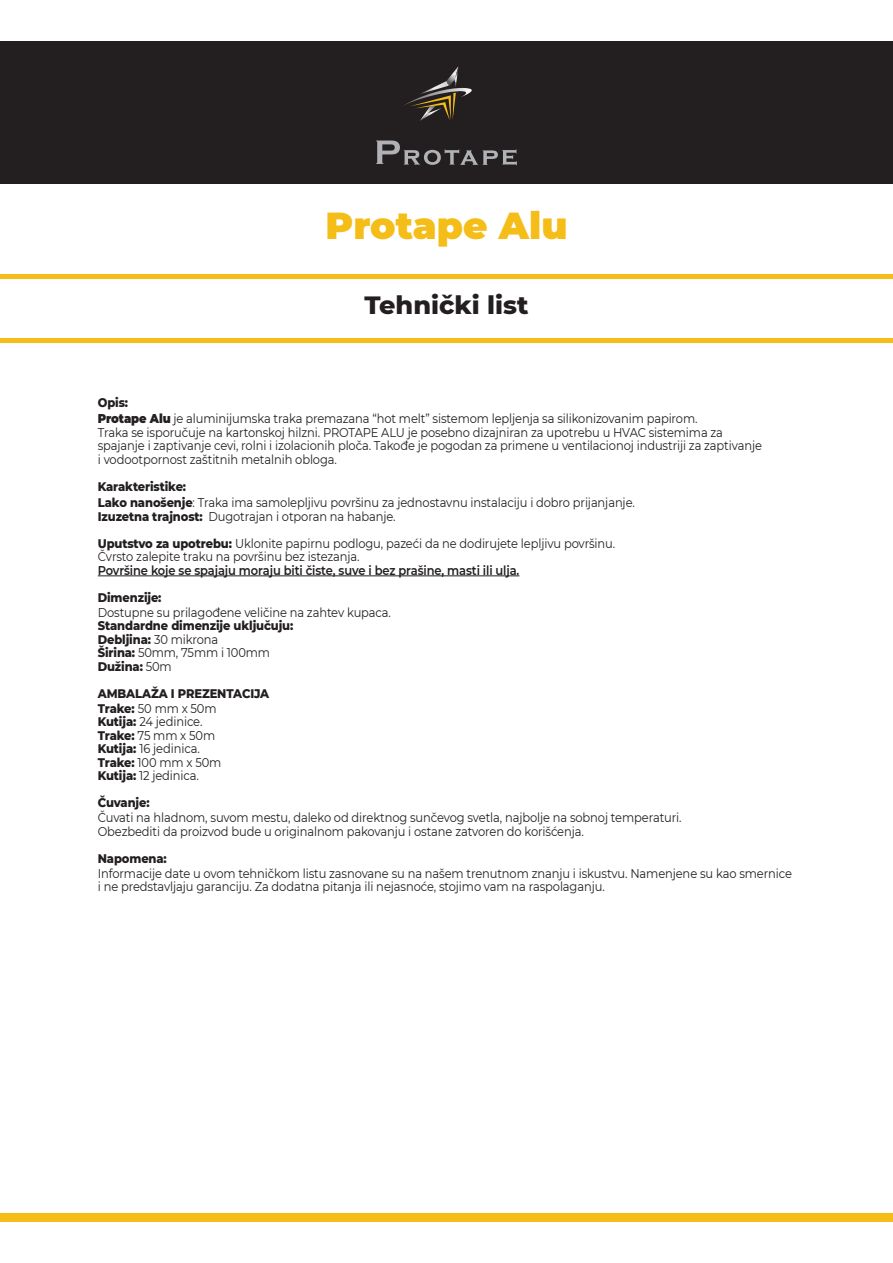
<style>
.page{position:relative;width:893px;height:1263px;background:#fff}
.page>*{position:absolute;margin:0;border:0;box-sizing:border-box;transform-origin:0 0}
.t1{font:900 37.5px "Montserrat";color:#f5bd17}
.t2{font:800 25.5px "Montserrat";color:#231f20}
.t3{font:12.75px/13.5px "Montserrat";letter-spacing:-.01em;color:#231f20;scale:.9 1}
.t4{font:800 12.75px/13.5px "Montserrat";letter-spacing:-.01em;color:#231f20;scale:.9 1}
.t5{font:600 12.75px "Montserrat";letter-spacing:-.01em;color:#231f20;scale:.9 1}
.s1{font-weight:800}
.s2{font-weight:900}
.s3{font-weight:400}
</style>
<div class="page">
<div style="left:0;top:41px;width:893px;height:143px;background:#231f20"></div>
<svg style="left:376px;top:141px;width:141px;height:24px"></svg>
<svg style="left:405px;top:66px;width:67px;height:55px"></svg>
<div style="left:0;top:274px;width:893px;height:5px;background:#f5bd17"></div>
<hr style="left:0;top:338px;width:893px;height:4px;background:#f5bd17">
<hr style="left:98px;top:575px;width:421px;height:1px;background:#231f20">
<div style="left:0;top:1214px;width:893px;height:8px;background:#f5bd17"></div>
<h1 class="t1" style="left:325px;top:197px;width:244px">Protape Alu</h1>
<h2 class="t2" style="left:364px;top:286px;width:166px">Tehnički list</h2>
<p class="t3" style="left:98px;top:394px;width:668px;line-height:16.5px"><span class="s1">Opis:<br></span><span class="s2">Protape Alu</span> je aluminijumska traka premazana “hot melt” sistemom lepljenja sa silikonizovanim papirom.</p>
<p class="t3" style="left:98px;top:425px;width:739px">Traka se isporučuje na kartonskoj hilzni. PROTAPE ALU je posebno dizajniran za upotrebu u HVAC sistemima za spajanje i zaptivanje cevi, rolni i izolacionih ploča. Takođe je pogodan za primene u ventilacionoj industriji za zaptivanje i vodootpornost zaštitnih metalnih obloga.</p>
<p class="t3" style="left:98px;top:478px;width:598px;line-height:16.5px"><span class="s1">Karakteristike:<br>Lako nanošenje</span>: Traka ima samolepljivu površinu za jednostavnu instalaciju i dobro prijanjanje.</p>
<p class="t3" style="left:98px;top:502px;width:576px;line-height:27px"><span class="s1">Izuzetna trajnost:</span> Dugotrajan i otporan na habanje.<br><span class="s1">Uputstvo za upotrebu:</span> Uklonite papirnu podlogu, pazeći da ne dodirujete lepljivu površinu.</p>
<p class="t3" style="left:98px;top:550px;width:292px">Čvrsto zalepite traku na površinu bez istezanja.</p>
<p class="t5" style="left:98px;top:561px;width:470px">Površine koje se spajaju moraju biti čiste, suve i bez prašine, masti ili ulja.</p>
<p class="t4" style="left:98px;top:590px;width:72px">Dimenzije:</p>
<p class="t3" style="left:98px;top:605px;width:327px">Dostupne su prilagođene veličine na zahtev kupaca.</p>
<p class="t4" style="left:98px;top:618px;width:219px">Standardne dimenzije uključuju:<br>Debljina: <span class="s3">30 mikrona<br></span>Širina: <span class="s3">50mm, 75mm i 100mm<br></span>Dužina: <span class="s3">50m</span></p>
<p class="t4" style="left:98px;top:685px;width:192px;line-height:15px">AMBALAŽA I PREZENTACIJA<br>Trake: <span class="s3">50 mm x 50m</span></p>
<p class="t3" style="left:98px;top:715px;width:139px"><span class="s1">Kutija:</span> 24 jedinice.<br><span class="s1">Trake:</span> 75 mm x 50m<br><span class="s1">Kutija:</span> 16 jedinica.<br><span class="s1">Trake:</span> 100 mm x 50m<br><span class="s1">Kutija:</span> 12 jedinica.</p>
<p class="t4" style="left:98px;top:795px;width:59px">Čuvanje:</p>
<p class="t3" style="left:98px;top:811px;width:650px">Čuvati na hladnom, suvom mestu, daleko od direktnog sunčevog svetla, najbolje na sobnoj temperaturi.<br>Obezbediti da proizvod bude u originalnom pakovanju i ostane zatvoren do korišćenja.</p>
<p class="t4" style="left:98px;top:851px;width:78px">Napomena:</p>
<p class="t3" style="left:98px;top:866px;width:773px">Informacije date u ovom tehničkom listu zasnovane su na našem trenutnom znanju i iskustvu. Namenjene su kao smernice i ne predstavljaju garanciju. Za dodatna pitanja ili nejasnoće, stojimo vam na raspolaganju.</p>
</div>
